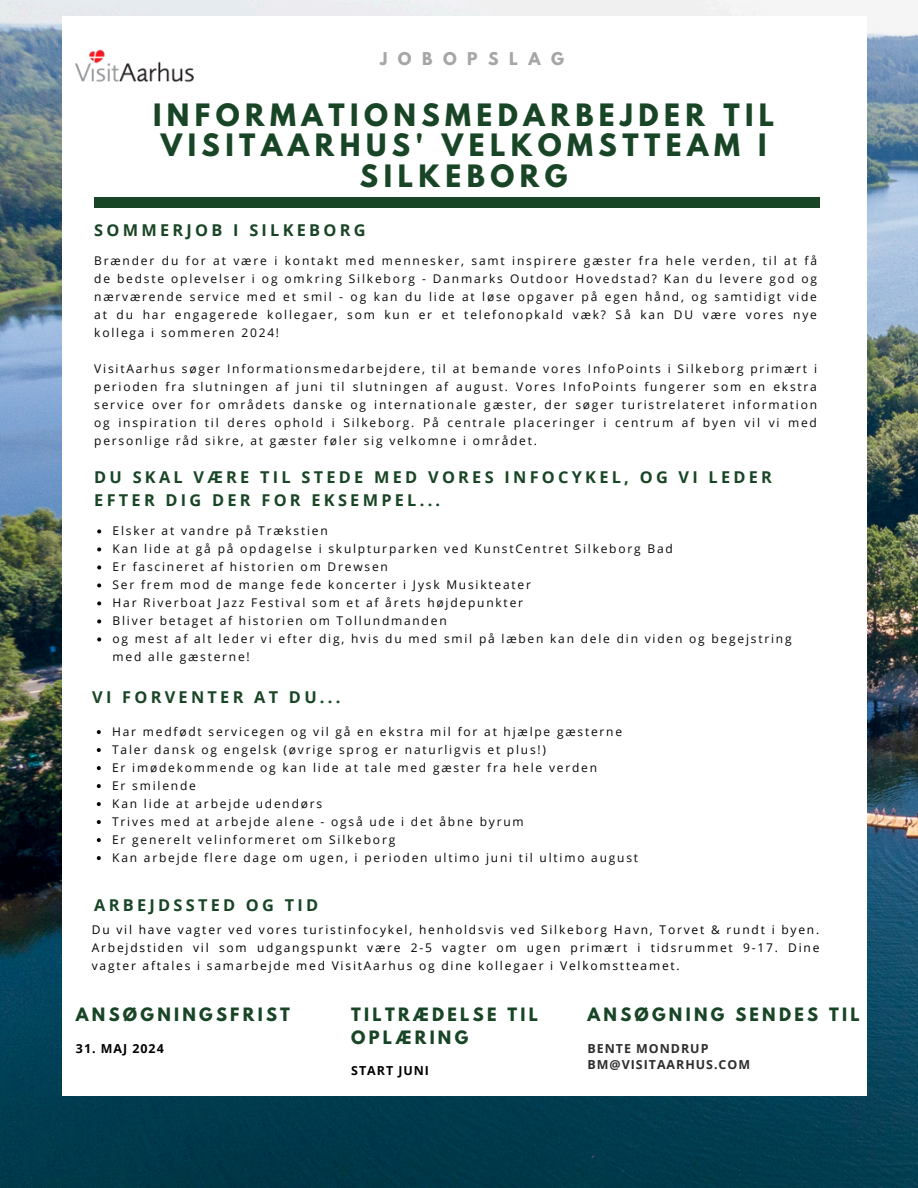
<style>
.page{position:relative;width:918px;height:1188px;background:#fff}
.page>*{position:absolute;margin:0;border:0;box-sizing:border-box;transform-origin:0 0}
.t1{font:700 27.3px/30.3px "League Spartan";letter-spacing:.2em;color:#184525;text-align:center}
.t2{font:700 16.35px/22.5px "Open Sans";letter-spacing:.2em;color:#184525}
.t3{font:700 16.35px/22.5px "League Spartan";letter-spacing:.2em;color:#184525}
.t4{font:700 15.6px "League Spartan";letter-spacing:.675em;color:#a6a6a6}
.t5{font:700 12.45px/16.8px "Open Sans";letter-spacing:.08em;color:#2d2d2d}
.t6{font:700 12.45px "Open Sans";letter-spacing:.08em;color:#000}
.t7{font:12px/18px "Open Sans";letter-spacing:.15em;color:#070707;text-align:justify}
.t8{font:12px/18px "Open Sans";letter-spacing:.15em;color:#000;text-align:justify}
</style>
<div class="page">
<img style="left:0;top:0;width:918px;height:1188px">
<div style="left:62px;top:17px;width:804px;height:1079px;background:#fff"></div>
<div style="left:94px;top:198px;width:725px;height:10px;background:#184525"></div>
<svg style="left:97px;top:529px;width:4px;height:4px"></svg>
<svg style="left:97px;top:547px;width:4px;height:4px"></svg>
<svg style="left:97px;top:565px;width:4px;height:4px"></svg>
<svg style="left:97px;top:583px;width:4px;height:4px"></svg>
<svg style="left:97px;top:601px;width:4px;height:4px"></svg>
<svg style="left:97px;top:619px;width:4px;height:4px"></svg>
<svg style="left:97px;top:637px;width:4px;height:4px"></svg>
<img style="left:76px;top:49px;width:118px;height:33px">
<svg style="left:97px;top:730px;width:4px;height:4px"></svg>
<svg style="left:97px;top:748px;width:4px;height:4px"></svg>
<svg style="left:97px;top:766px;width:4px;height:4px"></svg>
<svg style="left:97px;top:784px;width:4px;height:4px"></svg>
<svg style="left:97px;top:802px;width:4px;height:4px"></svg>
<svg style="left:97px;top:820px;width:4px;height:4px"></svg>
<svg style="left:97px;top:838px;width:4px;height:4px"></svg>
<svg style="left:97px;top:856px;width:4px;height:4px"></svg>
<h3 class="t4" style="left:380px;top:51px;width:186px">JOBOPSLAG</h3>
<p class="t1" style="left:153px;top:103px;width:623px">INFORMATIONSMEDARBEJDER TIL<br>VISITAARHUS' VELKOMSTTEAM I<br>SILKEBORG</p>
<p class="t2" style="left:94px;top:218px;width:273px">SOMMERJOB I SILKEBORG</p>
<p class="t7" style="left:94px;top:251px;width:724px">Brænder du for at være i kontakt med mennesker, samt inspirere gæster fra hele verden, til at få de bedste oplevelser i og omkring Silkeborg - Danmarks Outdoor Hovedstad? Kan du levere god og nærværende service med et smil - og kan du lide at løse opgaver på egen hånd, og samtidigt vide at du har engagerede kollegaer, som kun er et telefonopkald væk? Så kan DU være vores nye kollega i sommeren 2024!</p>
<p class="t7" style="left:94px;top:359px;width:724px">VisitAarhus søger Informationsmedarbejdere, til at bemande vores InfoPoints i Silkeborg primært i perioden fra slutningen af juni til slutningen af august. Vores InfoPoints fungerer som en ekstra service over for områdets danske og internationale gæster, der søger turistrelateret information og inspiration til deres ophold i Silkeborg. På centrale placeringer i centrum af byen vil vi med personlige råd sikre, at gæster føler sig velkomne i området.</p>
<h2 class="t2" style="left:94px;top:466px;width:679px">DU SKAL VÆRE TIL STEDE MED VORES INFOCYKEL, OG VI LEDER<br>EFTER DIG DER FOR EKSEMPEL...</h2>
<h2 class="t7" style="left:113px;top:522px;width:217px">Elsker at vandre på Trækstien</h2>
<h1 class="t7" style="left:113px;top:540px;width:562px">Kan lide at gå på opdagelse i skulpturparken ved KunstCentret Silkeborg Bad</h1>
<p class="t7" style="left:113px;top:558px;width:277px">Er fascineret af historien om Drewsen</p>
<h2 class="t7" style="left:113px;top:576px;width:420px">Ser frem mod de mange fede koncerter i Jysk Musikteater</h2>
<p class="t7" style="left:113px;top:594px;width:412px">Har Riverboat Jazz Festival som et af årets højdepunkter</p>
<p class="t7" style="left:113px;top:612px;width:336px">Bliver betaget af historien om Tollundmanden</p>
<h2 class="t7" style="left:113px;top:630px;width:681px">og mest af alt leder vi efter dig, hvis du med smil på læben kan dele din viden og begejstring med alle gæsterne!</h2>
<p class="t2" style="left:92px;top:686px;width:250px">VI FORVENTER AT DU...</p>
<p class="t7" style="left:112px;top:722px;width:512px">Har medfødt servicegen og vil gå en ekstra mil for at hjælpe gæsterne</p>
<h2 class="t7" style="left:112px;top:740px;width:435px">Taler dansk og engelsk (øvrige sprog er naturligvis et plus!)</h2>
<p class="t7" style="left:112px;top:758px;width:486px">Er imødekommende og kan lide at tale med gæster fra hele verden</p>
<p class="t7" style="left:112px;top:776px;width:85px">Er smilende</p>
<p class="t7" style="left:112px;top:794px;width:212px">Kan lide at arbejde udendørs</p>
<p class="t7" style="left:112px;top:812px;width:413px">Trives med at arbejde alene - også ude i det åbne byrum</p>
<p class="t7" style="left:112px;top:830px;width:285px">Er generelt velinformeret om Silkeborg</p>
<p class="t7" style="left:112px;top:848px;width:528px">Kan arbejde flere dage om ugen, i perioden ultimo juni til ultimo august</p>
<p class="t2" style="left:94px;top:894px;width:226px">ARBEJDSSTED OG TID</p>
<p class="t8" style="left:92px;top:921px;width:729px">Du vil have vagter ved vores turistinfocykel, henholdsvis ved Silkeborg Havn, Torvet &amp; rundt i byen.<br>Arbejdstiden vil som udgangspunkt være 2-5 vagter om ugen primært i tidsrummet 9-17. Dine vagter aftales i samarbejde med VisitAarhus og dine kollegaer i Velkomstteamet.</p>
<h2 class="t3" style="left:76px;top:1005px;width:216px">ANSØGNINGSFRIST</h2>
<p class="t6" style="left:76px;top:1039px;width:89px">31. MAJ 2024</p>
<h3 class="t3" style="left:351px;top:1005px;width:188px">TILTRÆDELSE TIL<br>OPLÆRING</h3>
<h2 class="t6" style="left:351px;top:1062px;width:79px">START JUNI</h2>
<h2 class="t3" style="left:588px;top:1005px;width:274px">ANSØGNING SENDES TIL</h2>
<p class="t5" style="left:588px;top:1039px;width:164px">BENTE MONDRUP<br>BM@VISITAARHUS.COM</p>
</div>
